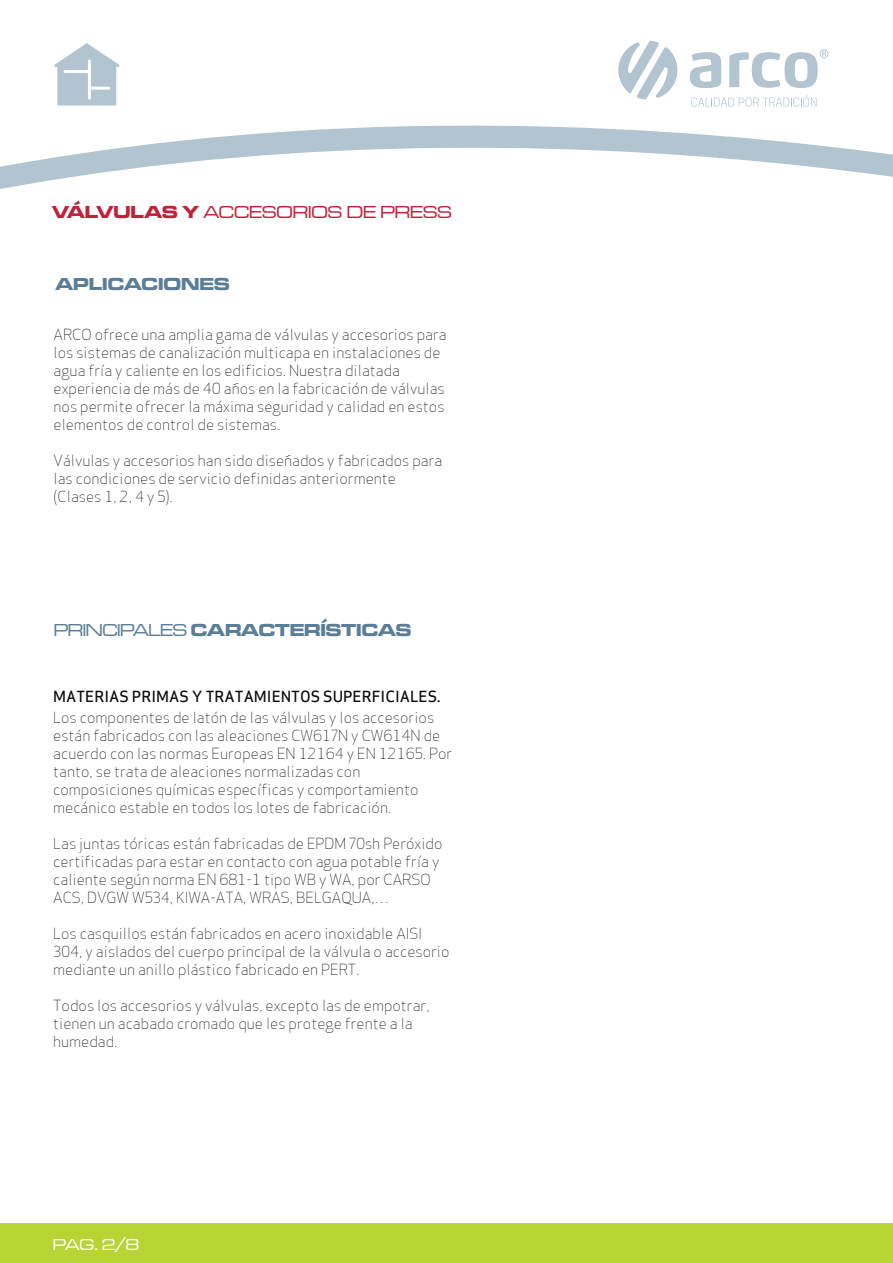
<style>
.page{position:relative;width:893px;height:1263px;background:#fff}
.page>*{position:absolute;margin:0;border:0;box-sizing:border-box;transform-origin:0 0}
.t1{font:18px "Microgramma D Bold Exte";color:#5a7e97}
.t2{font:18px "Microgramma D Medi Exte";color:#c41f38}
.t3{font:16.5px "Microgramma D Medi Exte";color:#fff}
.t4{font:15px/18px "Apex Sans Light T";color:#0f0c12}
.t5{font:15px "Apex Sans Medium T";color:#0f0c12}
.s1{font-family:"Microgramma D Bold Exte"}
.s2{font-family:"Microgramma D Medi Exte"}
</style>
<div class="page">
<svg style="left:618px;top:41px;width:60px;height:59px"></svg>
<svg style="left:690px;top:52px;width:31px;height:36px"></svg>
<svg style="left:729px;top:49px;width:99px;height:39px"></svg>
<svg style="left:691px;top:95px;width:126px;height:12px"></svg>
<svg style="left:0;top:125px;width:893px;height:64px"></svg>
<div style="left:0;top:1223px;width:893px;height:40px;background:#b7d434"></div>
<svg style="left:54px;top:43px;width:65px;height:63px"></svg>
<p class="t2" style="left:52px;top:200px;width:401px"><span class="s1">VÁLVULAS Y</span> ACCESORIOS DE PRESS</p>
<p class="t1" style="left:56px;top:271px;width:176px">APLICACIONES</p>
<p class="t4" style="left:54px;top:326px;width:395px">ARCO ofrece una amplia gama de válvulas y accesorios para los sistemas de canalización multicapa en instalaciones de agua fría y caliente en los edificios. Nuestra dilatada experiencia de más de 40 años en la fabricación de válvulas nos permite ofrecer la máxima seguridad y calidad en estos elementos de control de sistemas.</p>
<p class="t4" style="left:54px;top:452px;width:390px">Válvulas y accesorios han sido diseñados y fabricados para las condiciones de servicio definidas anteriormente (Clases 1, 2, 4 y 5).</p>
<p class="t1" style="left:54px;top:617px;width:359px"><span class="s2">PRINCIPALES</span> CARACTERÍSTICAS</p>
<p class="t5" style="left:53px;top:686px;width:389px">MATERIAS PRIMAS Y TRATAMIENTOS SUPERFICIALES.</p>
<p class="t4" style="left:53px;top:708px;width:401px">Los componentes de latón de las válvulas y los accesorios están fabricados con las aleaciones CW617N y CW614N de acuerdo con las normas Europeas EN 12164 y EN 12165. Por tanto, se trata de aleaciones normalizadas con composiciones químicas específicas y comportamiento mecánico estable en todos los lotes de fabricación.</p>
<p class="t4" style="left:53px;top:834px;width:391px">Las juntas tóricas están fabricadas de EPDM 70sh Peróxido certificadas para estar en contacto con agua potable fría y caliente según norma EN 681-1 tipo WB y WA, por CARSO ACS, DVGW W534, KIWA-ATA, WRAS, BELGAQUA,…</p>
<p class="t4" style="left:53px;top:924px;width:398px">Los casquillos están fabricados en acero inoxidable AISI<br>304, y aislados del cuerpo principal de la válvula o accesorio mediante un anillo plástico fabricado en PERT.</p>
<p class="t4" style="left:53px;top:996px;width:378px">Todos los accesorios y válvulas, excepto las de empotrar, tienen un acabado cromado que les protege frente a la humedad.</p>
<p class="t3" style="left:53px;top:1234px;width:88px">PAG. 2/8</p>
</div>
